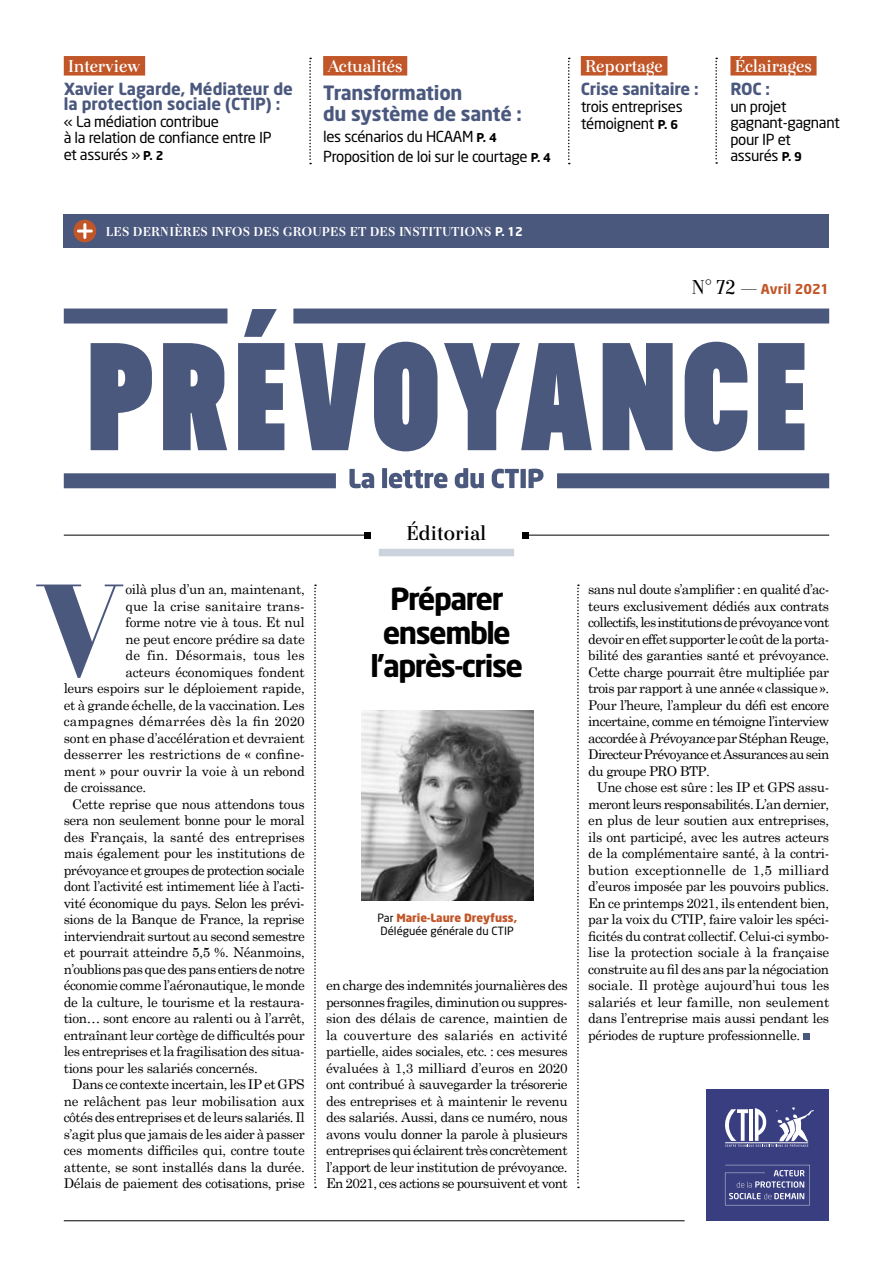
<style>
.page{position:relative;width:893px;height:1263px;background:#fff}
.page>*{position:absolute;margin:0;border:0;box-sizing:border-box;transform-origin:0 0}
.p_lettrine{font:900 137.55px "Otama Display";color:#4b587e}
.titre{font:700 30px/33px "Neo Sans";letter-spacing:-.05em;color:#000;text-align:center}
.t1{font:600 21px "Otama";letter-spacing:-.01em;color:#000}
.t2{font:700 19.5px/21px "Neo Sans";letter-spacing:-.015em;color:#4b587e}
.t3{font:600 18px "Otama";letter-spacing:-.025em;color:#fff}
.t4{font:700 16.5px/15px "Neo Sans";letter-spacing:-.005em;color:#4b587e}
.t5{font:700 16.5px "Neo Sans";letter-spacing:-.015em;color:#fff}
.t6{font:15px/16.5px "Neo Sans";letter-spacing:-.02em;color:#000}
.t7{font:13.5px/16.5px "Century Schoolbook";letter-spacing:-.02em;color:#000;text-align:justify}
.t8{font:13.5px "Century Schoolbook";letter-spacing:.005em;color:#000}
.t9{font:13.5px "Century Schoolbook";color:#000}
.t10{font:700 13.5px "Otama";letter-spacing:.01em;color:#fff}
.t11{font:13.5px "Century Schoolbook";letter-spacing:-.04em;color:#000}
.t12{font:13.5px "Century Schoolbook";letter-spacing:.01em;color:#000}
.t13{font:700 13.5px "Neo Sans";color:#c15628}
.t14{font:11.25px/13.5px "Neo Sans";color:#000}
.s1{font-weight:700;font-size:12px}
.s2{font-family:"Neo Sans";font-size:12px}
.s3{font-family:"Otama";font-weight:900}
.s4{font-family:"Otama";font-weight:400;font-size:21px;color:#000}
.s5{font-weight:900;color:#c15628}
</style>
<div class="page">
<svg style="left:91px;top:342px;width:713px;height:109px;fill:#4b587e"></svg>
<div style="left:64px;top:308px;width:163px;height:15px;background:#4b587e"></div>
<div style="left:64px;top:473px;width:272px;height:15px;background:#4b587e"></div>
<div style="left:557px;top:473px;width:272px;height:15px;background:#4b587e"></div>
<div style="left:293px;top:308px;width:536px;height:15px;background:#4b587e"></div>
<svg style="left:244px;top:309px;width:33px;height:28px"></svg>
<hr style="left:64px;top:535px;width:303px;height:1px;background:#000">
<svg style="left:364px;top:532px;width:6px;height:6px"></svg>
<hr style="left:526px;top:535px;width:303px;height:1px;background:#000">
<svg style="left:523px;top:532px;width:6px;height:6px"></svg>
<div style="left:379px;top:549px;width:135px;height:7px;background:#cbd4dc"></div>
<svg style="left:349px;top:468px;width:194px;height:20px"></svg>
<hr style="left:64px;top:1220px;width:621px;height:1px;background:#000">
<svg style="left:314px;top:584px;width:2px;height:604px"></svg>
<svg style="left:577px;top:584px;width:2px;height:604px"></svg>
<div style="left:803px;top:1033px;width:7px;height:7px;background:#4b587e"></div>
<img style="left:361px;top:711px;width:172px;height:189px">
<div style="left:706px;top:1089px;width:123px;height:132px;background:#393e81"></div>
<svg style="left:725px;top:1165px;width:85px;height:40px"></svg>
<svg style="left:725px;top:1107px;width:89px;height:40px"></svg>
<div style="left:64px;top:214px;width:765px;height:34px;background:#4b587e"></div>
<div style="left:74px;top:220px;width:22px;height:22px;background:#c15628;border-radius:50%"></div>
<svg style="left:78px;top:225px;width:13px;height:12px"></svg>
<div style="left:64px;top:56px;width:81px;height:20px;background:#c15628"></div>
<div style="left:323px;top:56px;width:84px;height:20px;background:#c15628"></div>
<svg style="left:309px;top:58px;width:2px;height:106px"></svg>
<div style="left:581px;top:56px;width:86px;height:20px;background:#c15628"></div>
<svg style="left:568px;top:58px;width:2px;height:106px"></svg>
<div style="left:730px;top:56px;width:86px;height:20px;background:#c15628"></div>
<svg style="left:715px;top:58px;width:2px;height:106px"></svg>
<p class="t3" style="left:68px;top:55px;width:74px">Interview</p>
<p class="t4" style="left:64px;top:81px;width:231px">Xavier Lagarde, Médiateur de la protection sociale (CTIP) :</p>
<p class="t6" style="left:64px;top:113px;width:209px">« La médiation contribue<br>à la relation de confiance entre IP et assurés » <span class="s1">P. 2</span></p>
<p class="t3" style="left:327px;top:55px;width:77px">Actualités</p>
<p class="t2" style="left:323px;top:82px;width:200px">Transformation<br>du système de santé :</p>
<p class="t6" style="left:323px;top:128px;width:175px">les scénarios du HCAAM <span class="s1">P. 4</span></p>
<p class="t6" style="left:323px;top:148px;width:229px">Proposition de loi sur le courtage <span class="s1">P. 4</span></p>
<p class="t3" style="left:585px;top:55px;width:79px">Reportage</p>
<p class="t4" style="left:581px;top:81px;width:119px">Crise sanitaire :</p>
<p class="t6" style="left:581px;top:97px;width:103px;line-height:17.2px">trois entreprises témoignent <span class="s1">P. 6</span></p>
<p class="t10" style="left:106px;top:223px;width:418px">LES DERNIÈRES INFOS DES GROUPES ET DES INSTITUTIONS <span class="s2">P. 12</span></p>
<p class="t5" style="left:234px;top:223px;width:427px"><span class="s3">NUMÉRO SPÉCIAL -</span> DÉCONFINEMENT, TOUS MOBILISÉS</p>
<p class="t3" style="left:735px;top:55px;width:79px">Éclairages</p>
<p class="t4" style="left:730px;top:81px;width:41px">ROC :</p>
<p class="t6" style="left:730px;top:98px;width:111px">un projet gagnant-gagnant pour IP et assurés <span class="s1">P. 9</span></p>
<p class="t1" style="left:406px;top:520px;width:82px">Éditorial</p>
<p class="t13" style="left:693px;top:280px;width:138px"><span class="s4">N° 72 —</span> Avril 2021</p>
<p class="p_lettrine" style="left:38px;top:545px;width:86px">V</p>
<p class="titre" style="left:370px;top:582px;width:154px">Préparer ensemble l’après-crise</p>
<p class="t7" style="left:588px;top:581px;width:243px">sans nul doute s’amplifier : en qualité d’ac&shy;teurs exclusivement dédiés aux contrats collectifs, les institutions de prévoyance vont devoir en effet supporter le coût de la porta&shy;bilité des garanties santé et prévoyance.<br>Cette charge pourrait être multipliée par trois par rapport à une année « classique ».<br>Pour l’heure, l’ampleur du défi est encore incertaine, comme en témoigne l’interview accordée à Prévoyance par Stéphan Reuge, Directeur Prévoyance et Assurances au sein du groupe PRO BTP.</p>
<p class="t7" style="left:588px;top:779px;width:243px;text-indent:9px">Une chose est sûre : les IP et GPS assu&shy;meront leurs responsabilités. L’an dernier, en plus de leur soutien aux entreprises, ils ont participé, avec les autres acteurs de la complémentaire santé, à la contri&shy;bution exceptionnelle de 1,5 milliard d’euros imposée par les pouvoirs publics.<br>En ce printemps 2021, ils entendent bien, par la voix du CTIP, faire valoir les spéci&shy;ficités du contrat collectif. Celui-ci symbo&shy;lise la protection sociale à la française construite au fil des ans par la négociation sociale. Il protège aujourd’hui tous les salariés et leur famille, non seulement dans l’entreprise mais aussi pendant les périodes de rupture professionnelle.</p>
<p class="t7" style="left:125px;top:581px;width:181px">oilà plus d’un an, maintenant,</p>
<p class="t9" style="left:125px;top:597px;width:181px">que la crise sanitaire trans-</p>
<p class="t7" style="left:125px;top:614px;width:181px">forme notre vie à tous. Et nul</p>
<p class="t7" style="left:125px;top:630px;width:181px">ne peut encore prédire sa date</p>
<p class="t8" style="left:125px;top:647px;width:181px">de fin. Désormais, tous les</p>
<p class="t7" style="left:125px;top:663px;width:181px">acteurs économiques fondent</p>
<p class="t7" style="left:64px;top:680px;width:243px">leurs espoirs sur le déploiement rapide,</p>
<p class="t7" style="left:64px;top:696px;width:243px">et à grande échelle, de la vaccination. Les</p>
<p class="t12" style="left:64px;top:713px;width:243px">campagnes démarrées dès la fin 2020</p>
<p class="t7" style="left:64px;top:729px;width:243px">sont en phase d’accélération et devraient</p>
<p class="t8" style="left:64px;top:746px;width:242px">desserrer les restrictions de « confine-</p>
<p class="t9" style="left:64px;top:762px;width:242px">ment » pour ouvrir la voie à un rebond</p>
<p class="t7" style="left:64px;top:779px;width:84px">de croissance.</p>
<p class="t7" style="left:64px;top:795px;width:243px;text-indent:9px">Cette reprise que nous attendons tous sera non seulement bonne pour le moral des Français, la santé des entreprises mais également pour les institutions de prévoyance et groupes de protection sociale dont l’activité est intimement liée à l’acti&shy;vité économique du pays. Selon les prévi&shy;sions de la Banque de France, la reprise interviendrait surtout au second semestre et pourrait atteindre 5,5 %. Néanmoins, n’oublions pas que des pans entiers de notre économie comme l’aéronautique, le monde de la culture, le tourisme et la restaura&shy;tion… sont encore au ralenti ou à l’arrêt, entraînant leur cortège de difficultés pour les entreprises et la fragilisation des situa&shy;tions pour les salariés concernés.</p>
<p class="t7" style="left:64px;top:1076px;width:243px;text-indent:9px">Dans ce contexte incertain, les IP et GPS ne relâchent pas leur mobilisation aux côtés des entreprises et de leurs salariés. Il s’agit plus que jamais de les aider à passer ces moments difficiles qui, contre toute attente, se sont installés dans la durée.<br>Délais de paiement des cotisations, prise</p>
<p class="t14" style="left:377px;top:910px;width:141px">Par <span class="s5">Marie-Laure Dreyfuss,<br></span>Déléguée générale du CTIP</p>
<p class="t7" style="left:326px;top:977px;width:243px">en charge des indemnités journalières des personnes fragiles, diminution ou suppres&shy;sion des délais de carence, maintien de la couverture des salariés en activité partielle, aides sociales, etc. : ces mesures évaluées à 1,3 milliard d’euros en 2020 ont contribué à sauvegarder la trésorerie des entreprises et à maintenir le revenu des salariés. Aussi, dans ce numéro, nous avons voulu donner la parole à plusieurs entreprises qui éclairent très concrètement l’apport de leur institution de prévoyance.</p>
<p class="t11" style="left:326px;top:1175px;width:243px">En 2021, ces actions se poursuivent et vont</p>
</div>
